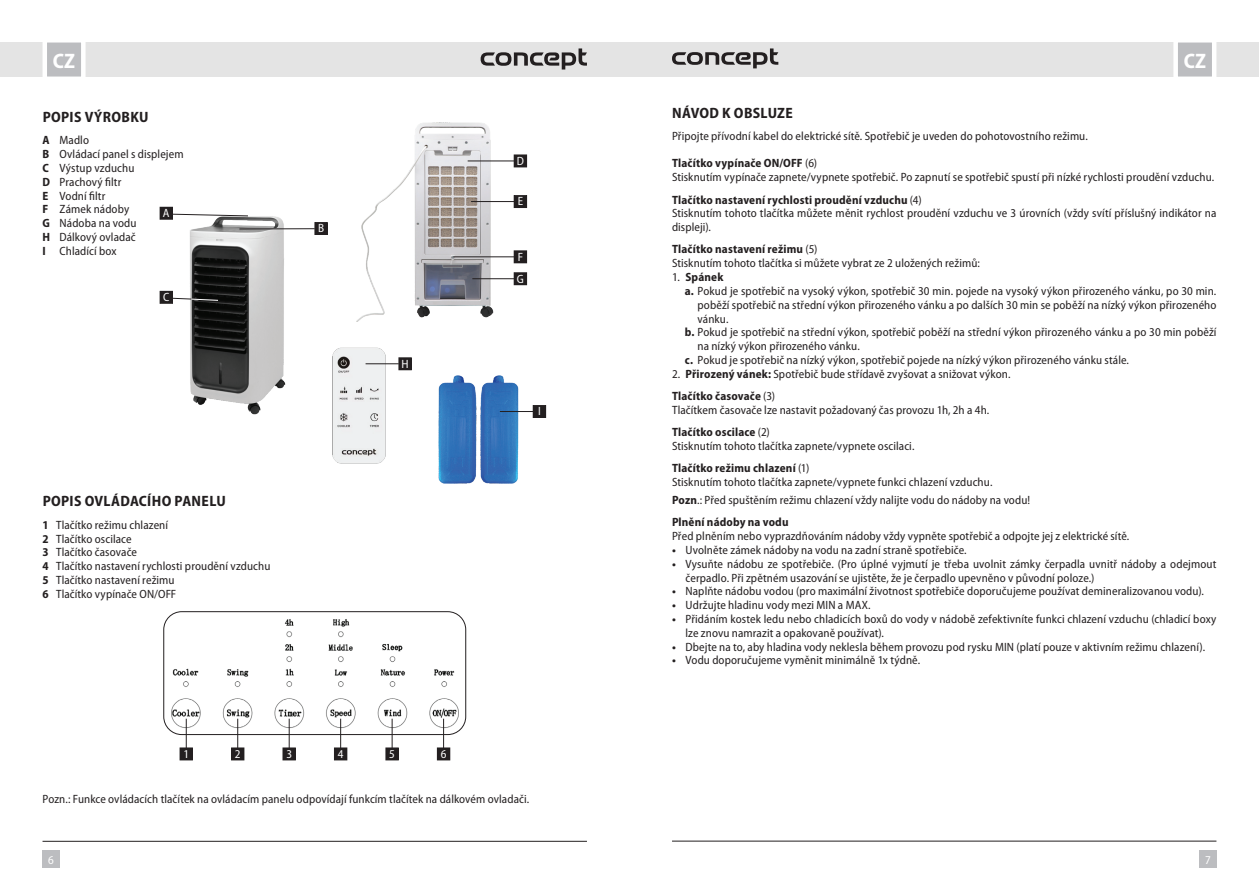
<style>
.page{position:relative;width:1259px;height:893px;background:#fff}
.page>*{position:absolute;margin:0;border:0;box-sizing:border-box;transform-origin:0 0}
.t1{font:700 semi-condensed 21px "Myriad Pro";color:#fff}
.t2{font:700 semi-condensed 15px "Myriad Pro";letter-spacing:.02em;color:#231f20}
.t3{font:semi-condensed 12px/13.8px "Myriad Pro";letter-spacing:.01em;color:#231f20}
.t4{font:700 semi-condensed 12px "Myriad Pro";letter-spacing:.015em;color:#231f20}
.t5{font:semi-condensed 12px/21.9px "Myriad Pro";color:#fff}
.s1{font-weight:700}
.s2{font-weight:400}
</style>
<div class="page">
<div style="left:629px;top:43px;width:630px;height:34px;background:#e4e4e4"></div>
<div style="left:0;top:43px;width:629px;height:34px;background:#e4e4e4"></div>
<div style="left:43px;top:850px;width:17px;height:17px;background:#bcbdc0"></div>
<div style="left:1199px;top:850px;width:17px;height:17px;background:#bcbdc0"></div>
<svg style="left:1171px;top:42px;width:47px;height:35px;background:#cdced0"></svg>
<svg style="left:40px;top:42px;width:48px;height:35px;background:#ceced0"></svg>
<hr style="left:672px;top:841px;width:544px;height:1px;background:#231f20">
<hr style="left:43px;top:841px;width:544px;height:1px;background:#231f20">
<svg style="left:672px;top:48px;width:106px;height:20px"></svg>
<svg style="left:480px;top:48px;width:107px;height:22px"></svg>
<img style="left:164px;top:612px;width:302px;height:123px">
<div style="left:164px;top:611px;width:302px;height:124px;border:1px solid #231f20;border-radius:18px"></div>
<div style="left:180px;top:748px;width:12px;height:12px;background:#231f20"></div>
<div style="left:180px;top:748px;width:13px;height:12px;border:1px solid #231f20"></div>
<hr style="left:186px;top:719px;width:1px;height:30px;background:#231f20">
<div style="left:231px;top:748px;width:13px;height:12px;background:#231f20"></div>
<hr style="left:237px;top:719px;width:1px;height:30px;background:#231f20">
<div style="left:283px;top:748px;width:12px;height:12px;background:#231f20"></div>
<hr style="left:289px;top:719px;width:1px;height:30px;background:#231f20">
<div style="left:334px;top:748px;width:13px;height:12px;background:#231f20"></div>
<hr style="left:340px;top:719px;width:1px;height:30px;background:#231f20">
<div style="left:386px;top:748px;width:12px;height:12px;background:#231f20"></div>
<hr style="left:392px;top:719px;width:1px;height:30px;background:#231f20">
<div style="left:437px;top:748px;width:13px;height:12px;background:#231f20"></div>
<hr style="left:443px;top:719px;width:1px;height:30px;background:#231f20">
<img style="left:190px;top:216px;width:96px;height:199px">
<svg style="left:173px;top:213px;width:76px;height:4px"></svg>
<svg style="left:173px;top:297px;width:45px;height:4px"></svg>
<hr style="left:239px;top:228px;width:76px;height:1px;background:#231f20">
<div style="left:160px;top:207px;width:12px;height:12px;background:#231f20"></div>
<div style="left:160px;top:207px;width:13px;height:12px;border:1px solid #231f20"></div>
<div style="left:160px;top:291px;width:12px;height:12px;background:#231f20"></div>
<div style="left:160px;top:291px;width:13px;height:12px;border:1px solid #231f20"></div>
<div style="left:315px;top:223px;width:12px;height:11px;background:#231f20"></div>
<div style="left:315px;top:222px;width:12px;height:13px;border:1px solid #231f20"></div>
<div style="left:514px;top:155px;width:12px;height:12px;background:#231f20"></div>
<div style="left:514px;top:155px;width:13px;height:12px;border:1px solid #231f20"></div>
<div style="left:514px;top:196px;width:12px;height:12px;background:#231f20"></div>
<div style="left:514px;top:195px;width:13px;height:13px;border:1px solid #231f20"></div>
<div style="left:514px;top:251px;width:12px;height:12px;background:#231f20"></div>
<div style="left:514px;top:251px;width:13px;height:12px;border:1px solid #231f20"></div>
<div style="left:514px;top:273px;width:12px;height:12px;background:#231f20"></div>
<div style="left:514px;top:273px;width:13px;height:12px;border:1px solid #231f20"></div>
<img style="left:356px;top:122px;width:139px;height:199px">
<hr style="left:468px;top:161px;width:46px;height:1px;background:#231f20">
<hr style="left:471px;top:201px;width:43px;height:1px;background:#231f20">
<hr style="left:453px;top:256px;width:61px;height:1px;background:#231f20">
<hr style="left:472px;top:278px;width:42px;height:1px;background:#231f20">
<img style="left:332px;top:347px;width:53px;height:117px">
<div style="left:399px;top:358px;width:12px;height:12px;background:#231f20"></div>
<hr style="left:365px;top:363px;width:34px;height:1px;background:#231f20">
<img style="left:438px;top:375px;width:81px;height:109px">
<div style="left:533px;top:406px;width:12px;height:11px;background:#231f20"></div>
<div style="left:533px;top:405px;width:13px;height:13px;border:1px solid #231f20"></div>
<hr style="left:500px;top:411px;width:33px;height:1px;background:#231f20">
<h1 class="t1" style="left:53px;top:48px;width:24px">CZ</h1>
<h1 class="t1" style="left:1183px;top:48px;width:24px">CZ</h1>
<p class="t2" style="left:43px;top:107px;width:107px">POPIS VÝROBKU</p>
<p class="t3" style="left:43px;top:133px;width:143px"><span class="s1">A</span> Madlo<br><span class="s1">B</span> Ovládací panel s displejem<br><span class="s1">C</span> Výstup vzduchu<br><span class="s1">D</span> Prachový filtr<br><span class="s1">E</span> Vodní filtr<br><span class="s1">F</span> Zámek nádoby<br><span class="s1">G</span> Nádoba na vodu<br><span class="s1">H</span> Dálkový ovladač<br><span class="s1">I</span> Chladící box</p>
<p class="t5" style="left:163px;top:202px;width:8px">A</p>
<p class="t5" style="left:163px;top:286px;width:8px">C</p>
<p class="t5" style="left:318px;top:217px;width:8px">B</p>
<p class="t2" style="left:43px;top:492px;width:185px">POPIS OVLÁDACÍHO PANELU</p>
<p class="t3" style="left:43px;top:518px;width:229px"><span class="s1">1</span> Tlačítko režimu chlazení<br><span class="s1">2</span> Tlačítko oscilace<br><span class="s1">3</span> Tlačítko časovače<br><span class="s1">4</span> Tlačítko nastavení rychlosti proudění vzduchu<br><span class="s1">5</span> Tlačítko nastavení režimu<br><span class="s1">6</span> Tlačítko vypínače ON/OFF</p>
<p class="t5" style="left:401px;top:353px;width:9px">H</p>
<p class="t5" style="left:517px;top:150px;width:9px">D</p>
<p class="t5" style="left:518px;top:190px;width:7px">E</p>
<p class="t5" style="left:517px;top:246px;width:8px">F<br>G</p>
<p class="t5" style="left:538px;top:400px;width:4px">I</p>
<p class="t5" style="left:183px;top:743px;width:7px">1</p>
<p class="t5" style="left:235px;top:743px;width:7px">2</p>
<p class="t5" style="left:286px;top:743px;width:7px">3</p>
<p class="t5" style="left:338px;top:743px;width:7px">4</p>
<p class="t5" style="left:389px;top:743px;width:7px">5</p>
<p class="t5" style="left:441px;top:743px;width:7px">6</p>
<p class="t3" style="left:43px;top:791px;width:488px">Pozn.: Funkce ovládacích tlačítek na ovládacím panelu odpovídají funkcím tlačítek na dálkovém ovladači.</p>
<p class="t2" style="left:672px;top:103px;width:122px">NÁVOD K OBSLUZE</p>
<p class="t3" style="left:672px;top:129px;width:417px">Připojte přívodní kabel do elektrické sítě. Spotřebič je uveden do pohotovostního režimu.</p>
<p class="t3" style="left:672px;top:156px;width:544px"><span class="s1">Tlačítko vypínače ON/OFF</span> (6)<br>Stisknutím vypínače zapnete/vypnete spotřebič. Po zapnutí se spotřebič spustí při nízké rychlosti proudění vzduchu.</p>
<p class="t3" style="left:672px;top:192px;width:546px"><span class="s1">Tlačítko nastavení rychlosti proudění vzduchu</span> (4)<br>Stisknutím tohoto tlačítka můžete měnit rychlost proudění vzduchu ve 3 úrovních (vždy svítí příslušný indikátor na displeji).</p>
<p class="t3" style="left:672px;top:242px;width:309px"><span class="s1">Tlačítko nastavení režimu</span> (5)<br>Stisknutím tohoto tlačítka si můžete vybrat ze 2 uložených režimů:</p>
<p class="t4" style="left:672px;top:269px;width:53px"><span class="s2">1.</span> Spánek</p>
<p class="t3" style="left:685px;top:284px;width:533px"><span class="s1">a.</span> Pokud je spotřebič na vysoký výkon, spotřebič 30 min. pojede na vysoký výkon přirozeného vánku, po 30 min.</p>
<p class="t3" style="left:697px;top:298px;width:520px">poběží spotřebič na střední výkon přirozeného vánku a po dalších 30 min se poběží na nízký výkon přirozeného</p>
<p class="t3" style="left:697px;top:311px;width:33px">vánku.</p>
<p class="t3" style="left:685px;top:325px;width:533px"><span class="s1">b.</span> Pokud je spotřebič na střední výkon, spotřebič poběží na střední výkon přirozeného vánku a po 30 min poběží</p>
<p class="t3" style="left:697px;top:339px;width:164px">na nízký výkon přirozeného vánku.</p>
<p class="t3" style="left:685px;top:353px;width:446px"><span class="s1">c.</span> Pokud je spotřebič na nízký výkon, spotřebič pojede na nízký výkon přirozeného vánku stále.</p>
<p class="t3" style="left:672px;top:362px;width:340px;line-height:22.4px">2. <span class="s1">Přirozený vánek:</span> Spotřebič bude střídavě zvyšovat a snižovat výkon.<br><span class="s1">Tlačítko časovače</span> (3)</p>
<p class="t3" style="left:672px;top:398px;width:319px;line-height:22.4px">Tlačítkem časovače lze nastavit požadovaný čas provozu 1h, 2h a 4h.<br><span class="s1">Tlačítko oscilace</span> (2)</p>
<p class="t3" style="left:672px;top:435px;width:244px;line-height:22.4px">Stisknutím tohoto tlačítka zapnete/vypnete oscilaci.<br><span class="s1">Tlačítko režimu chlazení</span> (1)</p>
<p class="t3" style="left:672px;top:473px;width:360px;line-height:18px">Stisknutím tohoto tlačítka zapnete/vypnete funkci chlazení vzduchu.<br><span class="s1">Pozn</span>.: Před spuštěním režimu chlazení vždy nalijte vodu do nádoby na vodu!</p>
<p class="t4" style="left:672px;top:515px;width:118px">Plnění nádoby na vodu</p>
<p class="t3" style="left:672px;top:529px;width:459px">Před plněním nebo vyprazdňováním nádoby vždy vypněte spotřebič a odpojte jej z elektrické sítě.</p>
<p class="t3" style="left:672px;top:543px;width:296px"><span class="s1">•</span> Uvolněte zámek nádoby na vodu na zadní straně spotřebiče.</p>
<p class="t3" style="left:685px;top:557px;width:532px;text-indent:-14px"><span class="s1">•</span> Vysuňte nádobu ze spotřebiče. (Pro úplné vyjmutí je třeba uvolnit zámky čerpadla uvnitř nádoby a odejmout čerpadlo. Při zpětném usazování se ujistěte, že je čerpadlo upevněno v původní poloze.)</p>
<p class="t3" style="left:672px;top:584px;width:533px"><span class="s1">•</span> Naplňte nádobu vodou (pro maximální životnost spotřebiče doporučujeme používat demineralizovanou vodu).</p>
<p class="t3" style="left:672px;top:598px;width:200px"><span class="s1">•</span> Udržujte hladinu vody mezi MIN a MAX.</p>
<p class="t3" style="left:685px;top:612px;width:532px;text-indent:-14px"><span class="s1">•</span> Přidáním kostek ledu nebo chladicích boxů do vody v nádobě zefektivníte funkci chlazení vzduchu (chladicí boxy lze znovu namrazit a opakovaně používat).</p>
<p class="t3" style="left:672px;top:639px;width:534px"><span class="s1">•</span> Dbejte na to, aby hladina vody neklesla během provozu pod rysku MIN (platí pouze v aktivním režimu chlazení).</p>
<p class="t3" style="left:672px;top:653px;width:250px"><span class="s1">•</span> Vodu doporučujeme vyměnit minimálně 1x týdně.</p>
<p class="t5" style="left:48px;top:849px;width:7px">6</p>
<p class="t5" style="left:1205px;top:849px;width:7px">7</p>
</div>
